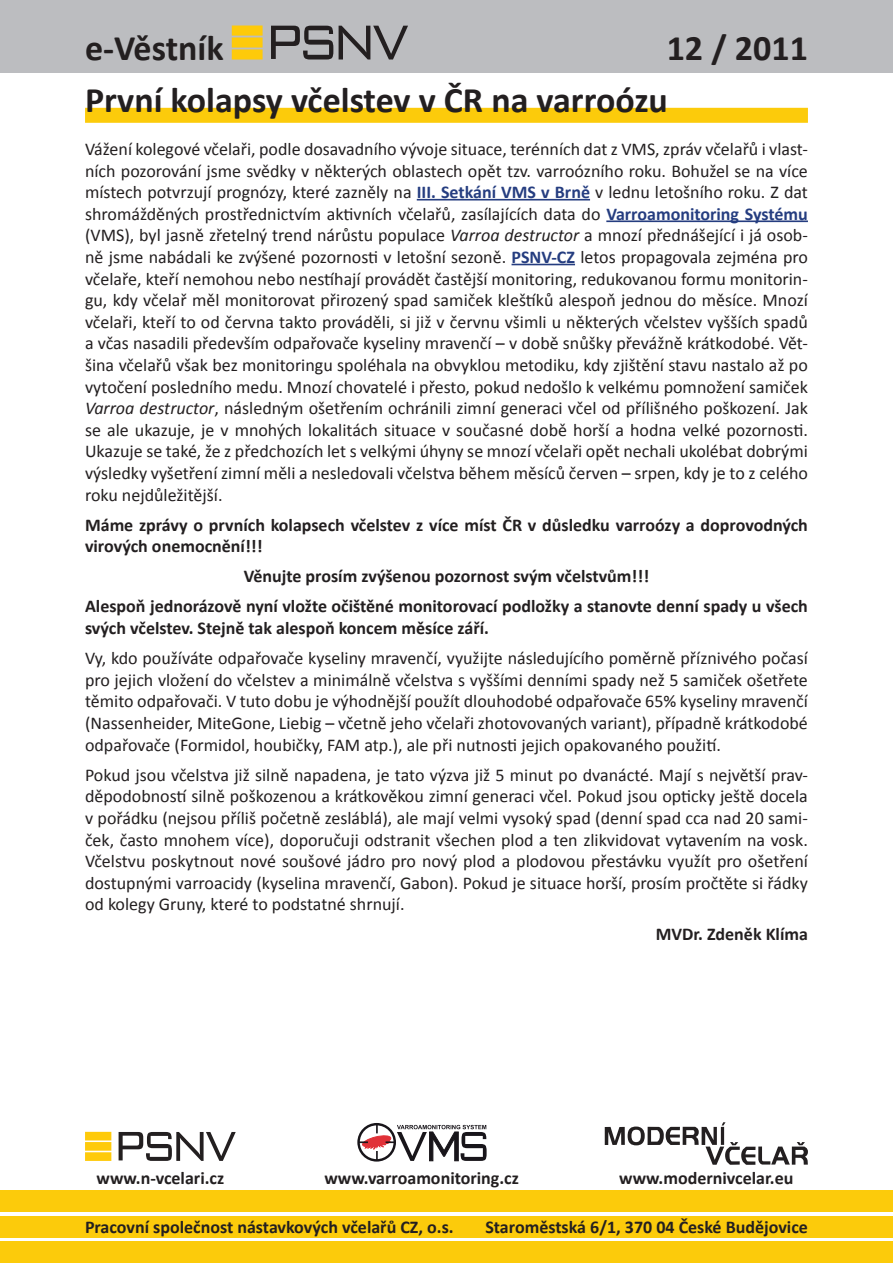
<style>
.page{position:relative;width:893px;height:1263px;background:#fff}
.page>*{position:absolute;margin:0;border:0;box-sizing:border-box;transform-origin:0 0}
.Nadpis{font:700 36px "Calibri";color:#231f20}
.Neodsazený{font:18px/21.6px "Calibri";color:#231f20;text-align:justify}
.Odsazený{font:18px/21.6px "Calibri";color:#231f20;text-align:justify}
.Odsazený-2{font:700 18px/21.6px "Calibri";color:#231f20}
.s1{font-weight:700;color:#253d80}
.s2{font-style:italic}
</style>
<div class="page">
<div style="left:0;top:0;width:893px;height:72px;background:#bcbdc0"></div>
<svg style="left:271px;top:26px;width:137px;height:34px"></svg>
<svg style="left:232px;top:26px;width:31px;height:34px"></svg>
<div style="left:0;top:1242px;width:893px;height:21px;background:#fccb0b"></div>
<div style="left:0;top:1216px;width:893px;height:21px;background:#fccb0b"></div>
<div style="left:0;top:1191px;width:893px;height:21px;background:#fccb0b"></div>
<svg style="left:119px;top:1132px;width:117px;height:29px"></svg>
<svg style="left:85px;top:1132px;width:26px;height:29px"></svg>
<div style="left:357px;top:1123px;width:39px;height:38px;border:2px solid #18151a;border-radius:50%"></div>
<svg style="left:358px;top:1123px;width:129px;height:38px"></svg>
<svg style="left:605px;top:1122px;width:203px;height:43px"></svg>
<div style="left:85px;top:108px;width:723px;height:15px;background:#fccb0b"></div>
<hr style="left:417px;top:199px;width:173px;height:1px;background:#253d80">
<hr style="left:606px;top:220px;width:202px;height:2px;background:#253d80">
<hr style="left:512px;top:264px;width:63px;height:1px;background:#253d80">
<h1 class="Nadpis" style="left:85px;top:25px;width:140px">e-Věstník</h1>
<h1 class="Nadpis" style="left:667px;top:25px;width:143px">12 / 2011</h1>
<p class="Nadpis" style="left:85px;top:77px;width:584px">První kolapsy včelstev v ČR na varroózu</p>
<p class="Neodsazený" style="left:85px;top:138px;width:724px">Vážení kolegové včelaři, podle dosavadního vývoje situace, terénních dat z VMS, zpráv včelařů i vlast&shy;ních pozorování jsme svědky v některých oblastech opět tzv. varroózního roku. Bohužel se na více místech potvrzují prognózy, které zazněly na <span class="s1">III. Setkání VMS v Brně</span> v lednu letošního roku. Z dat shromážděných prostřednictvím aktivních včelařů, zasílajících data do <span class="s1">Varroamonitoring Systému </span>(VMS), byl jasně zřetelný trend nárůstu populace <span class="s2">Varroa destructor</span> a mnozí přednášející i já osob&shy;ně jsme nabádali ke zvýšené pozornosti v letošní sezoně. <span class="s1">PSNV-CZ</span> letos propagovala zejména pro včelaře, kteří nemohou nebo nestíhají provádět častější monitoring, redukovanou formu monitorin&shy;gu, kdy včelař měl monitorovat přirozený spad samiček kleštíků alespoň jednou do měsíce. Mnozí včelaři, kteří to od června takto prováděli, si již v červnu všimli u některých včelstev vyšších spadů a včas nasadili především odpařovače kyseliny mravenčí – v době snůšky převážně krátkodobé. Vět&shy;šina včelařů však bez monitoringu spoléhala na obvyklou metodiku, kdy zjištění stavu nastalo až po vytočení posledního medu. Mnozí chovatelé i přesto, pokud nedošlo k velkému pomnožení samiček <span class="s2">Varroa destructor</span>, následným ošetřením ochránili zimní generaci včel od přílišného poškození. Jak se ale ukazuje, je v mnohých lokalitách situace v současné době horší a hodna velké pozornosti.<br>Ukazuje se také, že z předchozích let s velkými úhyny se mnozí včelaři opět nechali ukolébat dobrými výsledky vyšetření zimní měli a nesledovali včelstva během měsíců červen – srpen, kdy je to z celého roku nejdůležitější.</p>
<p class="Odsazený-2" style="left:85px;top:514px;width:724px">Máme zprávy o prvních kolapsech včelstev z více míst ČR v důsledku varroózy a doprovodných virových onemocnění!!!</p>
<p class="Odsazený-2" style="left:244px;top:566px;width:407px">Věnujte prosím zvýšenou pozornost svým včelstvům!!!</p>
<p class="Odsazený-2" style="left:85px;top:596px;width:724px">Alespoň jednorázově nyní vložte očištěné monitorovací podložky a stanovte denní spady u všech svých včelstev. Stejně tak alespoň koncem měsíce září.</p>
<p class="Odsazený" style="left:85px;top:647px;width:724px">Vy, kdo používáte odpařovače kyseliny mravenčí, využijte následujícího poměrně příznivého počasí pro jejich vložení do včelstev a minimálně včelstva s vyššími denními spady než 5 samiček ošetřete těmito odpařovači. V tuto dobu je výhodnější použít dlouhodobé odpařovače 65% kyseliny mravenčí (Nassenheider, MiteGone, Liebig – včetně jeho včelaři zhotovovaných variant), případně krátkodobé odpařovače (Formidol, houbičky, FAM atp.), ale při nutnosti jejich opakovaného použití.</p>
<p class="Odsazený" style="left:85px;top:764px;width:724px">Pokud jsou včelstva již silně napadena, je tato výzva již 5 minut po dvanácté. Mají s největší prav&shy;děpodobností silně poškozenou a krátkověkou zimní generaci včel. Pokud jsou opticky ještě docela v pořádku (nejsou příliš početně zesláblá), ale mají velmi vysoký spad (denní spad cca nad 20 sami&shy;ček, často mnohem více), doporučuji odstranit všechen plod a ten zlikvidovat vytavením na vosk.<br>Včelstvu poskytnout nové soušové jádro pro nový plod a plodovou přestávku využít pro ošetření dostupnými varroacidy (kyselina mravenčí, Gabon). Pokud je situace horší, prosím pročtěte si řádky od kolegy Gruny, které to podstatné shrnují.</p>
<p class="Odsazený-2" style="left:656px;top:924px;width:154px">MVDr. Zdeněk Klíma</p>
<p class="Odsazený-2" style="left:96px;top:1167px;width:129px">www.n-vcelari.cz</p>
<p class="Odsazený-2" style="left:324px;top:1167px;width:196px">www.varroamonitoring.cz</p>
<p class="Odsazený-2" style="left:619px;top:1167px;width:176px">www.modernivcelar.eu</p>
<p class="Odsazený-2" style="left:85px;top:1216px;width:370px">Pracovní společnost nástavkových včelařů CZ, o.s.</p>
<p class="Odsazený-2" style="left:485px;top:1216px;width:324px">Staroměstská 6/1, 370 04 České Budějovice</p>
</div>
